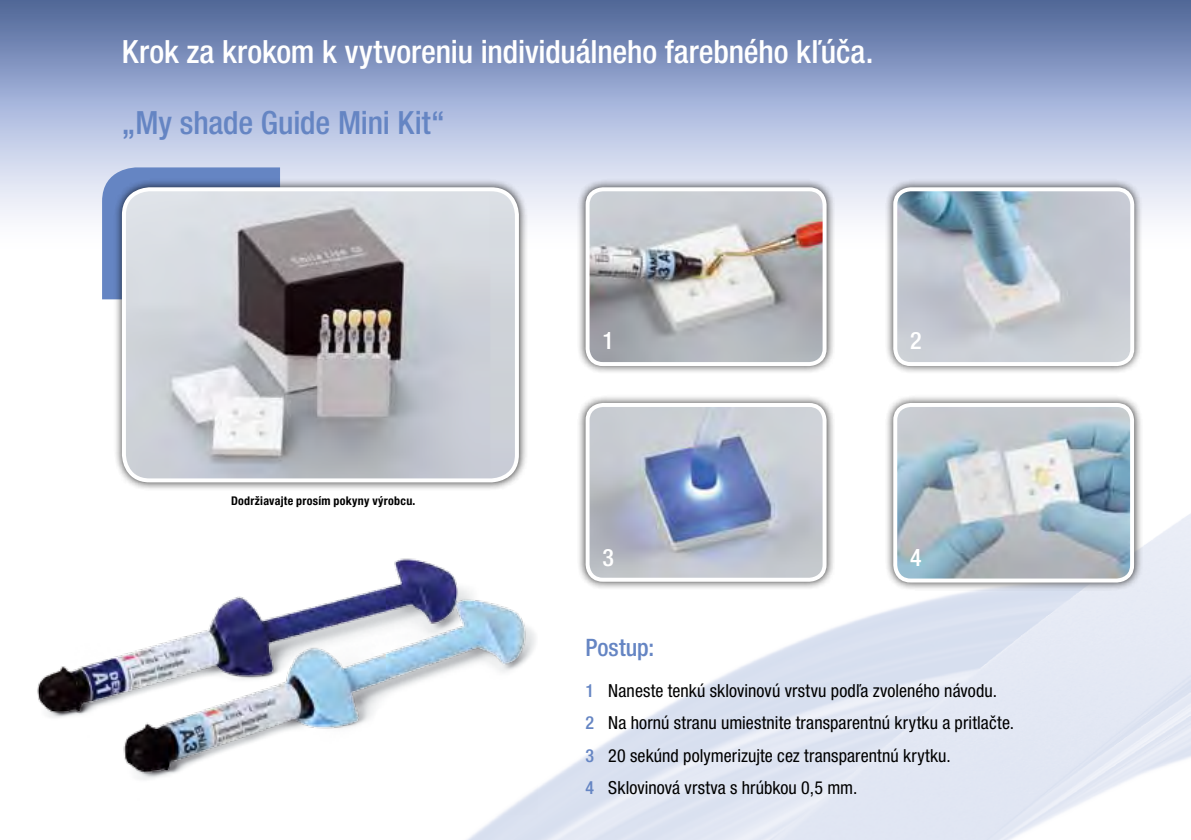
<style>
.page{position:relative;width:1191px;height:840px;background:#fff}
.page>*{position:absolute;margin:0;border:0;box-sizing:border-box;transform-origin:0 0}
.t1{font:500 condensed 32px "Helvetica Neue LT Pro";letter-spacing:-.005em;color:#fff}
.t2{font:500 condensed 32px "Helvetica Neue LT Pro";letter-spacing:-.005em;color:#6585c3}
.t3{font:500 condensed 24px "Helvetica Neue LT Pro";color:#6585c3}
.t4{font:500 condensed 24px "Helvetica Neue LT Pro";color:#fff}
.t5{font:condensed 18px/32.6px "Helvetica Neue LT Pro";letter-spacing:.005em;color:#000}
.t6{font:700 condensed 12px "Helvetica Neue LT Pro";letter-spacing:.025em;color:#000}
.s1{font-weight:500;color:#6585c3}
</style>
<div class="page">
<svg style="left:0;top:0;width:1191px;height:218px;background:#8899c1"></svg>
<img style="left:445px;top:62px;width:746px;height:777px">
<svg style="left:102px;top:167px;width:178px;height:132px;background:#6f8dc7"></svg>
<div style="left:113px;top:179px;width:414px;height:311px;background:#000;opacity:.8"></div>
<img style="left:124px;top:189px;width:393px;height:291px">
<div style="left:122px;top:187px;width:397px;height:295px;border:4px solid #fff;border-radius:26px"></div>
<div style="left:885px;top:179px;width:257px;height:196px;background:#000;opacity:.8"></div>
<img style="left:895px;top:189px;width:237px;height:175px">
<div style="left:893px;top:187px;width:241px;height:179px;border:4px solid #fff;border-radius:16px"></div>
<div style="left:577px;top:179px;width:258px;height:196px;background:#000;opacity:.8"></div>
<img style="left:587px;top:189px;width:237px;height:175px">
<div style="left:585px;top:187px;width:241px;height:179px;border:4px solid #fff;border-radius:16px"></div>
<div style="left:885px;top:394px;width:257px;height:197px;background:#000;opacity:.8"></div>
<img style="left:895px;top:405px;width:237px;height:175px">
<div style="left:893px;top:403px;width:241px;height:179px;border:4px solid #fff;border-radius:16px"></div>
<div style="left:577px;top:394px;width:258px;height:196px;background:#000;opacity:.8"></div>
<img style="left:587px;top:405px;width:237px;height:174px">
<div style="left:585px;top:403px;width:241px;height:178px;border:4px solid #fff;border-radius:16px"></div>
<img style="left:37px;top:533px;width:500px;height:281px">
<h1 class="t1" style="left:122px;top:32px;width:753px">Krok za krokom k vytvoreniu individuálneho farebného kľúča.</h1>
<h1 class="t2" style="left:122px;top:103px;width:324px">„My shade Guide Mini Kit“</h1>
<p class="t6" style="left:231px;top:493px;width:186px">Dodržiavajte prosím pokyny výrobcu.</p>
<h2 class="t4" style="left:602px;top:326px;width:13px">1</h2>
<h2 class="t4" style="left:910px;top:326px;width:13px">2</h2>
<h2 class="t4" style="left:602px;top:542px;width:13px">3</h2>
<h2 class="t4" style="left:910px;top:542px;width:13px">4</h2>
<h2 class="t3" style="left:585px;top:632px;width:70px">Postup:</h2>
<p class="t5" style="left:585px;top:673px;width:430px"><span class="s1">1</span> Naneste tenkú sklovinovú vrstvu podľa zvoleného návodu.<br><span class="s1">2</span> Na hornú stranu umiestnite transparentnú krytku a pritlačte.<br><span class="s1">3</span> 20 sekúnd polymerizujte cez transparentnú krytku.<br><span class="s1">4</span> Sklovinová vrstva s hrúbkou 0,5 mm.</p>
</div>
